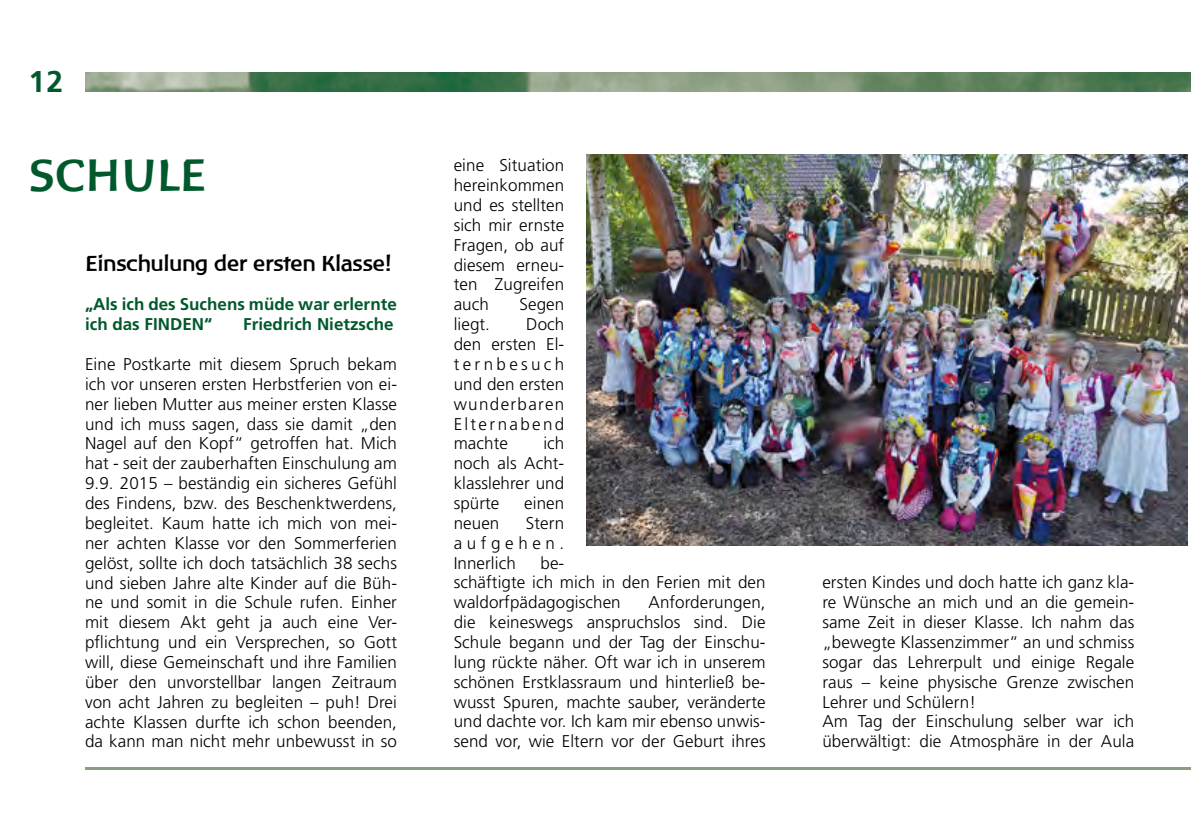
<style>
.page{position:relative;width:1191px;height:840px;background:#fff}
.page>*{position:absolute;margin:0;border:0;box-sizing:border-box;transform-origin:0 0}
.t1{font:700 46px "Baar Philos";letter-spacing:.01em;color:#00592c}
.t2{font:700 30px "Frutiger";color:#00592c}
.t3{font:700 22px "Baar Philos";letter-spacing:-.02em;color:#000}
.t4{font:300 17px/19.8px "Frutiger";letter-spacing:.005em;color:#000;text-align:justify}
.t5{font:700 17px/19.8px "Frutiger";color:#00592c}
</style>
<div class="page">
<hr style="left:85px;top:766px;width:1106px;height:3px;background:#8a9e81">
<img style="left:85px;top:72px;width:1106px;height:20px">
<img style="left:587px;top:154px;width:600px;height:391px">
<h2 class="t2" style="left:28px;top:64px;width:36px">12</h2>
<h1 class="t1" style="left:28px;top:149px;width:174px">Schule</h1>
<p class="t3" style="left:85px;top:250px;width:308px">Einschulung der ersten Klasse!</p>
<p class="t5" style="left:85px;top:294px;width:313px">„Als ich des Suchens müde war erlernte ich das FINDEN“</p>
<p class="t5" style="left:243px;top:314px;width:152px">Friedrich Nietzsche</p>
<p class="t4" style="left:85px;top:354px;width:313px">Eine Postkarte mit diesem Spruch bekam ich vor unseren ersten Herbstferien von ei&shy;ner lieben Mutter aus meiner ersten Klasse und ich muss sagen, dass sie damit „den Nagel auf den Kopf“ getroffen hat. Mich hat - seit der zauberhaften Einschulung am 9.9. 2015 – beständig ein sicheres Gefühl des Findens, bzw. des Beschenktwerdens, begleitet. Kaum hatte ich mich von mei&shy;ner achten Klasse vor den Sommerferien gelöst, sollte ich doch tatsächlich 38 sechs und sieben Jahre alte Kinder auf die Büh&shy;ne und somit in die Schule rufen. Einher mit diesem Akt geht ja auch eine Ver&shy;pflichtung und ein Versprechen, so Gott will, diese Gemeinschaft und ihre Familien über den unvorstellbar langen Zeitraum von acht Jahren zu begleiten – puh! Drei achte Klassen durfte ich schon beenden, da kann man nicht mehr unbewusst in so</p>
<p class="t4" style="left:454px;top:155px;width:112px">eine Situation hereinkommen und es stellten sich mir ernste Fragen, ob auf diesem erneu&shy;ten Zugreifen auch</p>
<p class="t4" style="left:519px;top:294px;width:46px">Segen</p>
<p class="t4" style="left:454px;top:314px;width:112px;text-indent:73px">Doch den ersten El&shy;ternbesuch und den ersten wunderbaren Elternabend machte</p>
<p class="t4" style="left:454px;top:314px;width:38px">liegt.</p>
<p class="t4" style="left:454px;top:433px;width:112px;text-indent:90px">ich noch als Acht&shy;klasslehrer und spürte</p>
<p class="t4" style="left:524px;top:493px;width:42px">einen</p>
<p class="t4" style="left:454px;top:512px;width:112px;text-indent:72px">Stern aufgehen.<br>Innerlich</p>
<p class="t4" style="left:454px;top:512px;width:47px">neuen</p>
<p class="t4" style="left:454px;top:552px;width:313px;text-align:left;text-indent:87px">be-<br>schäftigte ich mich in den Ferien mit den waldorfpädagogischen</p>
<p class="t4" style="left:454px;top:592px;width:313px;text-indent:195px">Anforderungen, die keineswegs anspruchslos sind. Die Schule begann und der Tag der Einschu&shy;lung rückte näher. Oft war ich in unserem schönen Erstklassraum und hinterließ be&shy;wusst Spuren, machte sauber, veränderte und dachte vor. Ich kam mir ebenso unwis&shy;send vor, wie Eltern vor der Geburt ihres</p>
<p class="t4" style="left:822px;top:572px;width:313px;text-align:left">ersten Kindes und doch hatte ich ganz kla&shy;re Wünsche an mich und an die gemein&shy;same Zeit in dieser Klasse. Ich nahm das „bewegte Klassenzimmer“ an und schmiss sogar das Lehrerpult und einige Regale raus – keine physische Grenze zwischen Lehrer und Schülern!<br>Am Tag der Einschulung selber war ich überwältigt: die Atmosphäre in der Aula</p>
</div>
